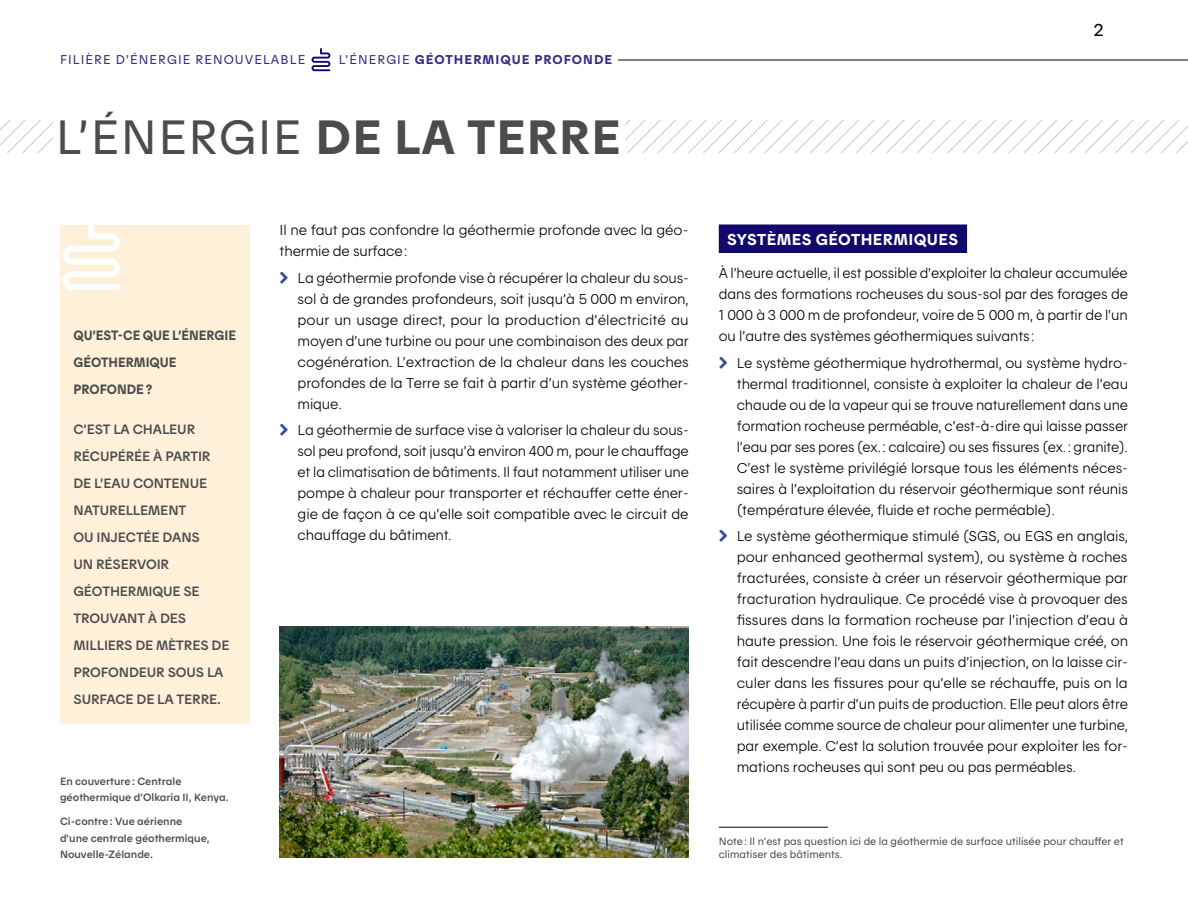
<style>
.page{position:relative;width:1188px;height:918px;background:#fff}
.page>*{position:absolute;margin:0;border:0;box-sizing:border-box;transform-origin:0 0}
.t1{font:48px "Hydro Quebec Normal";letter-spacing:.025em;color:#4c4c4e}
.t2{font:17.25px "Hydro Quebec Normal";color:#000}
.H2_dans_bande{font:15.75px "Hydro Quebec Gras";letter-spacing:.025em;color:#fff}
.t3{font:14.25px/21px "Hydro Quebec Maigre";letter-spacing:-.01em;color:#000;text-align:justify}
.Texte_intro{font:13.5px/27px "Hydro Quebec Demi";letter-spacing:-.01em;color:#4c4c4e}
.Texte_intro-2{font:13.5px/27px "Hydro Quebec Gras";color:#4c4c4e;scale:.94 1}
.t4{font:12.75px "Hydro Quebec Gras";letter-spacing:.08em;color:#332e82}
.t5{font:12.75px "Hydro Quebec Normal";letter-spacing:.08em;color:#332e82}
.t6{font:10.5px/16.5px "Hydro Quebec Demi";color:#4c4c4e}
.Source_graphiques_et{font:10.5px/12.6px "Hydro Quebec Normal";color:#4c4c4e}
.s1{font-family:"Hydro Quebec Normal"}
.s2{font-family:"Hydro Quebec Gras"}
.s3{color:#0f096c}
</style>
<div class="page">
<div style="left:719px;top:224px;width:248px;height:29px;background:#0f096c"></div>
<img style="left:280px;top:627px;width:409px;height:231px">
<svg style="left:626px;top:120px;width:562px;height:33px"></svg>
<svg style="left:0;top:120px;width:53px;height:33px"></svg>
<div style="left:60px;top:225px;width:190px;height:499px;background:#fff0d9"></div>
<svg style="left:62px;top:225px;width:58px;height:65px"></svg>
<hr style="left:719px;top:827px;width:109px;height:1px;background:#000">
<svg style="left:311px;top:48px;width:20px;height:24px"></svg>
<hr style="left:618px;top:60px;width:570px;height:1px;background:#000">
<p class="t5" style="left:60px;top:52px;width:247px">FILIÈRE D’ÉNERGIE RENOUVELABLE</p>
<p class="t4" style="left:339px;top:52px;width:275px"><span class="s1">L’ÉNERGIE</span> GÉOTHERMIQUE PROFONDE</p>
<h1 class="t1" style="left:56px;top:108px;width:566px">L’ÉNERGIE <span class="s2">DE LA TERRE</span></h1>
<p class="Texte_intro-2" style="left:74px;top:321px;width:174px">QU’EST-CE QUE L’ÉNERGIE<br>GÉOTHERMIQUE<br>PROFONDE?</p>
<p class="Texte_intro" style="left:74px;top:416px;width:158px">C’EST LA CHALEUR<br>RÉCUPÉRÉE À PARTIR<br>DE L’EAU CONTENUE<br>NATURELLEMENT<br>OU INJECTÉE DANS<br>UN RÉSERVOIR<br>GÉOTHERMIQUE SE<br>TROUVANT À DES<br>MILLIERS DE MÈTRES DE<br>PROFONDEUR SOUS LA<br>SURFACE DE LA TERRE.</p>
<p class="t6" style="left:60px;top:772px;width:170px">En couverture: Centrale géothermique d’Olkaria II, Kenya.</p>
<p class="t6" style="left:60px;top:813px;width:151px">Ci-contre: Vue aérienne d’une centrale géothermique,<br>Nouvelle-Zélande.</p>
<p class="t3" style="left:280px;top:220px;width:411px">Il ne faut pas confondre la géothermie profonde avec la géo&shy;thermie de surface:</p>
<p class="t3" style="left:298px;top:267px;width:393px">La géothermie profonde vise à récupérer la chaleur du sous&shy;sol à de grandes profondeurs, soit jusqu’à 5 000 m environ, pour un usage direct, pour la production d’électricité au moyen d’une turbine ou pour une combinaison des deux par cogénération. L’extraction de la chaleur dans les couches profondes de la Terre se fait à partir d’un système géother&shy;mique.</p>
<p class="t3" style="left:298px;top:419px;width:393px">La géothermie de surface vise à valoriser la chaleur du sous&shy;sol peu profond, soit jusqu’à environ 400 m, pour le chauffage et la climatisation de bâtiments. Il faut notamment utiliser une pompe à chaleur pour transporter et réchauffer cette éner&shy;gie de façon à ce qu’elle soit compatible avec le circuit de chauffage du bâtiment.</p>
<p class="t2" style="left:1093px;top:19px;width:12px">2</p>
<h2 class="H2_dans_bande" style="left:727px;top:229px;width:242px">SYSTÈMES GÉOTHERMIQUES<span class="s3">–</span></h2>
<p class="t3" style="left:719px;top:263px;width:411px">À l’heure actuelle, il est possible d’exploiter la chaleur accumulée dans des formations rocheuses du sous-sol par des forages de 1 000 à 3 000 m de profondeur, voire de 5 000 m, à partir de l’un ou l’autre des systèmes géothermiques suivants:</p>
<p class="t3" style="left:737px;top:352px;width:393px">Le système géothermique hydrothermal, ou système hydro&shy;thermal traditionnel, consiste à exploiter la chaleur de l’eau chaude ou de la vapeur qui se trouve naturellement dans une formation rocheuse perméable, c’est-à-dire qui laisse passer l’eau par ses pores (ex.: calcaire) ou ses fissures (ex.: granite).<br>C’est le système privilégié lorsque tous les éléments néces&shy;saires à l’exploitation du réservoir géothermique sont réunis (température élevée, fluide et roche perméable).</p>
<p class="t3" style="left:737px;top:525px;width:393px">Le système géothermique stimulé (SGS, ou EGS en anglais, pour enhanced geothermal system), ou système à roches fracturées, consiste à créer un réservoir géothermique par fracturation hydraulique. Ce procédé vise à provoquer des fissures dans la formation rocheuse par l’injection d’eau à haute pression. Une fois le réservoir géothermique créé, on fait descendre l’eau dans un puits d’injection, on la laisse cir&shy;culer dans les fissures pour qu’elle se réchauffe, puis on la récupère à partir d’un puits de production. Elle peut alors être utilisée comme source de chaleur pour alimenter une turbine, par exemple. C’est la solution trouvée pour exploiter les for&shy;mations rocheuses qui sont peu ou pas perméables.</p>
<p class="Source_graphiques_et" style="left:719px;top:835px;width:407px">Note: Il n’est pas question ici de la géothermie de surface utilisée pour chauffer et climatiser des bâtiments.</p>
</div>
